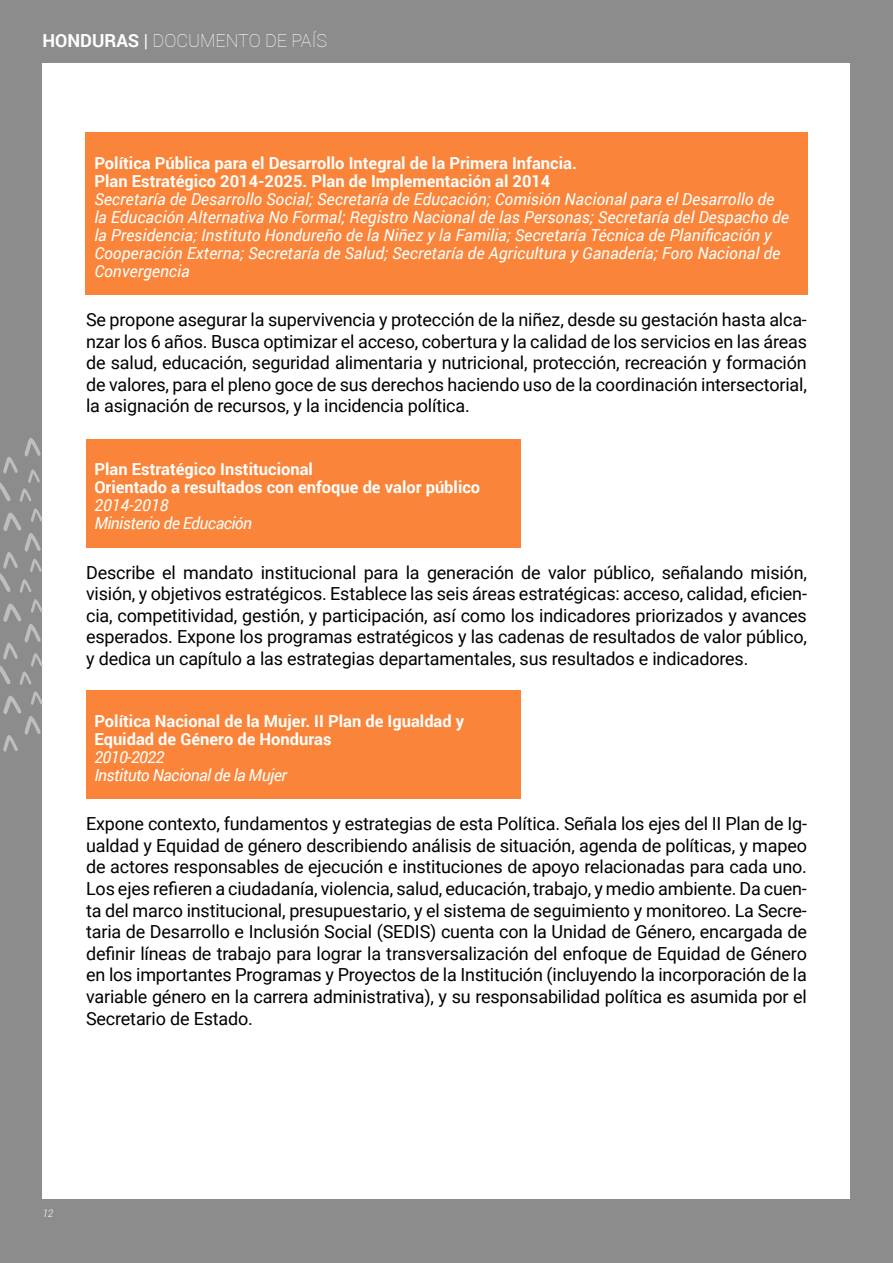
<style>
.page{position:relative;width:893px;height:1263px;background:#8d8c8c}
.page>*{position:absolute;margin:0;border:0;box-sizing:border-box;transform-origin:0 0}
.t1{font:18px/21.6px "Roboto";letter-spacing:-.01em;color:#000;text-align:justify}
.t2{font:100 18px "Roboto";color:#fff}
.t3{font:italic 16.5px/18px "Roboto";color:#fff}
.t4{font:700 16.5px/18px "Roboto";color:#fff}
.t5{font:italic 16.5px/18px "Roboto";letter-spacing:-.03em;color:#fff}
.t6{font:italic 300 10.5px "Roboto";color:#fff}
.s1{font-weight:700}
.s2{font-weight:400}
</style>
<div class="page">
<div style="left:43px;top:64px;width:807px;height:1135px;background:#fff"></div>
<svg style="left:0;top:437px;width:43px;height:316px"></svg>
<div style="left:86px;top:133px;width:722px;height:162px;background:#fa8439"></div>
<div style="left:86px;top:439px;width:434px;height:108px;background:#fa8439"></div>
<div style="left:86px;top:691px;width:434px;height:108px;background:#fa8439"></div>
<p class="t2" style="left:43px;top:28px;width:286px"><span class="s1">HONDURAS</span> <span class="s2">|</span> DOCUMENTO DE PAÍS</p>
<p class="t4" style="left:94px;top:153px;width:484px">Política Pública para el Desarrollo Integral de la Primera Infancia.<br>Plan Estratégico 2014-2025. Plan de Implementación al 2014</p>
<p class="t3" style="left:94px;top:189px;width:696px">Secretaría de Desarrollo Social; Secretaría de Educación; Comisión Nacional para el Desarrollo de la Educación Alternativa No Formal; Registro Nacional de las Personas; Secretaría del Despacho de la Presidencia; Instituto Hondureño de la Niñez y la Familia; Secretaría Técnica de Planificación y Cooperación Externa; Secretaría de Salud; Secretaría de Agricultura y Ganadería; Foro Nacional de Convergencia</p>
<p class="t1" style="left:86px;top:308px;width:722px">Se propone asegurar la supervivencia y protección de la niñez, desde su gestación hasta alca&shy;nzar los 6 años. Busca optimizar el acceso, cobertura y la calidad de los servicios en las áreas de salud, educación, seguridad alimentaria y nutricional, protección, recreación y formación de valores, para el pleno goce de sus derechos haciendo uso de la coordinación intersectorial, la asignación de recursos, y la incidencia política.</p>
<p class="t4" style="left:94px;top:459px;width:387px">Plan Estratégico Institucional<br>Orientado a resultados con enfoque de valor público</p>
<p class="t5" style="left:94px;top:495px;width:159px">2014-2018<br>Ministerio de Educación</p>
<p class="t1" style="left:86px;top:561px;width:722px">Describe el mandato institucional para la generación de valor público, señalando misión, visión, y objetivos estratégicos. Establece las seis áreas estratégicas: acceso, calidad, eficien&shy;cia, competitividad, gestión, y participación, así como los indicadores priorizados y avances esperados. Expone los programas estratégicos y las cadenas de resultados de valor público, y dedica un capítulo a las estrategias departamentales, sus resultados e indicadores.</p>
<p class="t4" style="left:94px;top:711px;width:371px">Política Nacional de la Mujer. II Plan de Igualdad y<br>Equidad de Género de Honduras</p>
<p class="t5" style="left:94px;top:747px;width:194px">2010-2022<br>Instituto Nacional de la Mujer</p>
<p class="t1" style="left:86px;top:812px;width:722px">Expone contexto, fundamentos y estrategias de esta Política. Señala los ejes del II Plan de Ig&shy;ualdad y Equidad de género describiendo análisis de situación, agenda de políticas, y mapeo de actores responsables de ejecución e instituciones de apoyo relacionadas para cada uno.<br>Los ejes refieren a ciudadanía, violencia, salud, educación, trabajo, y medio ambiente. Da cuen&shy;ta del marco institucional, presupuestario, y el sistema de seguimiento y monitoreo. La Secre&shy;taria de Desarrollo e Inclusión Social (SEDIS) cuenta con la Unidad de Género, encargada de definir líneas de trabajo para lograr la transversalización del enfoque de Equidad de Género en los importantes Programas y Proyectos de la Institución (incluyendo la incorporación de la variable género en la carrera administrativa), y su responsabilidad política es asumida por el Secretario de Estado.</p>
<p class="t6" style="left:43px;top:1205px;width:12px">12</p>
</div>
